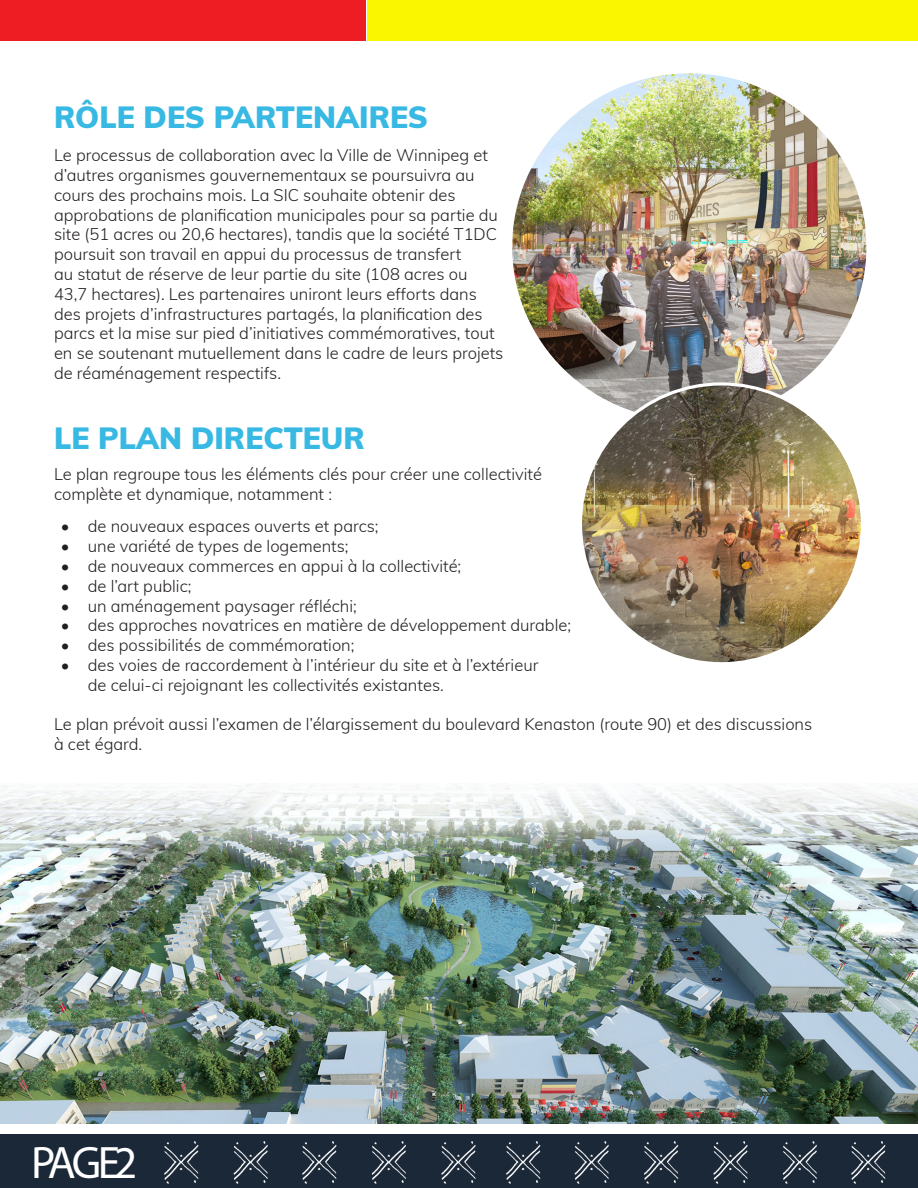
<style>
.page{position:relative;width:918px;height:1188px;background:#fff}
.page>*{position:absolute;margin:0;border:0;box-sizing:border-box;transform-origin:0 0}
.t1{font:45.75px "Myriad Pro";color:#fff}
.t2{font:900 30px "Muli";color:#38b9e4}
.t3{font:300 16.5px/19.8px "Muli";color:#231f20}
</style>
<div class="page">
<div style="left:367px;top:0;width:551px;height:40px;background:#f9f600"></div>
<div style="left:0;top:0;width:365px;height:40px;background:#ee1d23"></div>
<div style="left:0;top:1134px;width:918px;height:54px;background:#1b2838"></div>
<img style="left:164px;top:1141px;width:312px;height:43px">
<img style="left:506px;top:1141px;width:380px;height:43px">
<img style="left:512px;top:73px;width:354px;height:311px">
<img style="left:581px;top:384px;width:279px;height:277px">
<img style="left:0;top:784px;width:918px;height:340px">
<p class="t2" style="left:54px;top:95px;width:376px">RÔLE DES PARTENAIRES</p>
<p class="t3" style="left:54px;top:145px;width:451px">Le processus de collaboration avec la Ville de Winnipeg et d’autres organismes gouvernementaux se poursuivra au cours des prochains mois. La SIC souhaite obtenir des approbations de planification municipales pour sa partie du site (51 acres ou 20,6 hectares), tandis que la société T1DC poursuit son travail en appui du processus de transfert<br>au statut de réserve de leur partie du site (108 acres ou 43,7 hectares). Les partenaires uniront leurs efforts dans des projets d’infrastructures partagés, la planification des parcs et la mise sur pied d’initiatives commémoratives, tout en se soutenant mutuellement dans le cadre de leurs projets de réaménagement respectifs.</p>
<p class="t2" style="left:54px;top:416px;width:312px">LE PLAN DIRECTEUR</p>
<p class="t3" style="left:54px;top:464px;width:490px">Le plan regroupe tous les éléments clés pour créer une collectivité complète et dynamique, notamment :</p>
<p class="t3" style="left:61px;top:516px;width:319px">• de nouveaux espaces ouverts et parcs;</p>
<p class="t3" style="left:61px;top:536px;width:289px">• une variété de types de logements;</p>
<p class="t3" style="left:61px;top:555px;width:402px">• de nouveaux commerces en appui à la collectivité;</p>
<p class="t3" style="left:61px;top:575px;width:132px">• de l’art public;</p>
<p class="t3" style="left:61px;top:595px;width:298px">• un aménagement paysager réfléchi;</p>
<p class="t3" style="left:61px;top:615px;width:512px">• des approches novatrices en matière de développement durable;</p>
<p class="t3" style="left:61px;top:635px;width:295px">• des possibilités de commémoration;</p>
<p class="t3" style="left:88px;top:654px;width:452px;text-indent:-27px">• des voies de raccordement à l’intérieur du site et à l’extérieur de celui-ci rejoignant les collectivités existantes.</p>
<p class="t3" style="left:54px;top:714px;width:760px">Le plan prévoit aussi l’examen de l’élargissement du boulevard Kenaston (route 90) et des discussions à cet égard.</p>
<p class="t1" style="left:31px;top:1134px;width:108px">PAGE 2</p>
</div>
